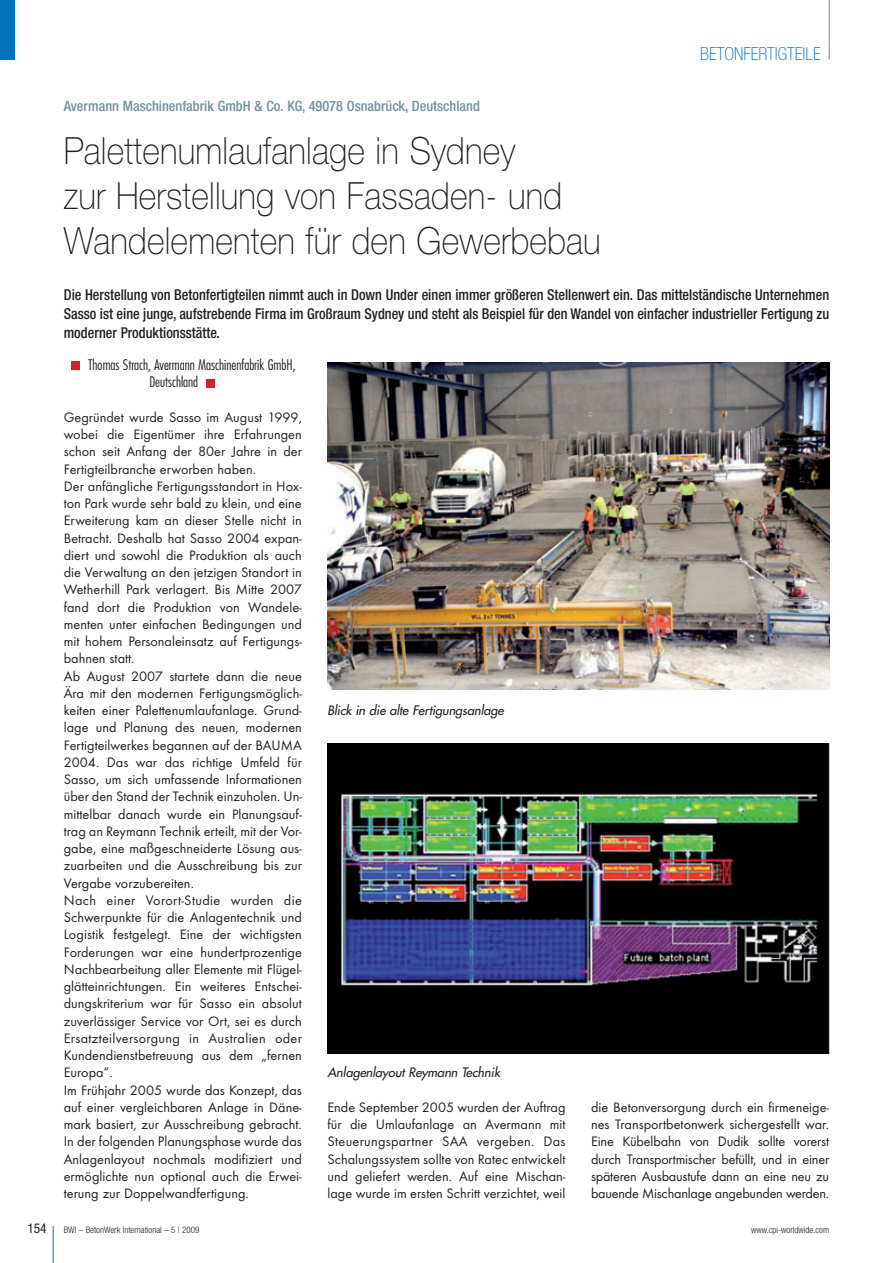
<style>
.page{position:relative;width:893px;height:1263px;background:#fff}
.page>*{position:absolute;margin:0;border:0;box-sizing:border-box;transform-origin:0 0}
.t1{font:100 37.5px/45px "Helvetica Neue";letter-spacing:.005em;color:#231f20;scale:.9 1}
.t2{font:100 condensed 18px "Helvetica Neue";color:#0372bb}
.t3{font:500 condensed 15px/18.8px "Helvetica Neue";color:#231f20;text-align:justify;scale:.95 1}
.t4{font:14.25px/17.2px "Futura T";color:#231f20;text-align:justify}
.t5{font:500 condensed 14.25px "Helvetica Neue";color:#73909f}
.t6{font:300 condensed 14.25px/17.2px "Futura";color:#231f20}
.t7{font:condensed 13.5px "Helvetica Neue";color:#231f20}
.t8{font:italic 12.75px "Futura";color:#231f20}
.t9{font:300 condensed 9px "Helvetica Neue";color:#231f20}
</style>
<div class="page">
<hr style="left:53px;top:1226px;width:1px;height:37px;background:#0372bb">
<hr style="left:829px;top:0;width:1px;height:60px;background:#73909f">
<div style="left:0;top:0;width:15px;height:60px;background:#0372bb"></div>
<div style="left:206px;top:379px;width:9px;height:8px;background:#d1232a"></div>
<div style="left:72px;top:361px;width:8px;height:9px;background:#d1232a"></div>
<img style="left:327px;top:363px;width:502px;height:327px">
<img style="left:327px;top:743px;width:502px;height:311px">
<p class="t5" style="left:64px;top:101px;width:418px">Avermann Maschinenfabrik GmbH &amp; Co. KG, 49078 Osnabrück, Deutschland</p>
<h1 class="t1" style="left:64px;top:132px;width:598px">Palettenumlaufanlage in Sydney<br>zur Herstellung von Fassaden- und<br>Wandelementen für den Gewerbebau</h1>
<p class="t2" style="left:700px;top:47px;width:122px">BETONFERTIGTEILE</p>
<p class="t3" style="left:64px;top:287px;width:807px">Die Herstellung von Betonfertigteilen nimmt auch in Down Under einen immer größeren Stellenwert ein. Das mittelständische Unternehmen Sasso ist eine junge, aufstrebende Firma im Großraum Sydney und steht als Beispiel für den Wandel von einfacher industrieller Fertigung zu moderner Produktionsstätte.</p>
<p class="t6" style="left:149px;top:357px;width:148px;text-indent:-61px">Thomas Strach, Avermann Maschinenfabrik GmbH,<br>Deutschland</p>
<p class="t4" style="left:64px;top:410px;width:240px;text-align:left">Gegründet wurde Sasso im August 1999, wobei die Eigentümer ihre Erfahrungen schon seit Anfang der 80er Jahre in der Fertigteilbranche erworben haben.<br>Der anfängliche Fertigungsstandort in Hox - ton Park wurde sehr bald zu klein, und eine Erweiterung kam an dieser Stelle nicht in Betracht. Deshalb hat Sasso 2004 expan&shy;diert und sowohl die Produktion als auch die Verwaltung an den jetzigen Standort in Wetherhill Park verlagert. Bis Mitte 2007 fand dort die Produktion von Wandele - menten unter einfachen Bedingungen und mit hohem Personaleinsatz auf Fertigungs - bahnen statt.<br>Ab August 2007 startete dann die neue Ära mit den modernen Fertigungs mög lich - keiten einer Palettenumlaufanlage. Grund - lage und Planung des neuen, modernen Fertigteilwerkes begannen auf der BAUMA 2004. Das war das richtige Umfeld für Sasso, um sich umfassende Informationen über den Stand der Technik einzuholen. Un - mittelbar danach wurde ein Planungsauf - trag an Reymann Technik erteilt, mit der Vor - gabe, eine maßgeschneiderte Lösung aus - zuarbeiten und die Ausschreibung bis zur Vergabe vorzubereiten.<br>Nach einer Vorort-Studie wurden die Schwer punkte für die Anlagentechnik und Logistik festgelegt. Eine der wichtigsten Forderungen war eine hundertprozentige Nachbearbeitung aller Elemente mit Flüge l - glätteinrichtungen. Ein weiteres Entschei - dungskriterium war für Sasso ein absolut zuverlässiger Service vor Ort, sei es durch Ersatzteilversorgung in Australien oder Kundendienstbetreuung aus dem „fernen Europa“.<br>Im Frühjahr 2005 wurde das Konzept, das auf einer vergleichbaren Anlage in Däne - mark basiert, zur Ausschreibung gebracht.<br>In der folgenden Planungsphase wurde das Anlagenlayout nochmals modifiziert und ermöglichte nun optional auch die Erwei - terung zur Doppelwandfertigung.</p>
<p class="t8" style="left:327px;top:704px;width:180px">Blick in die alte Fertigungsanlage</p>
<p class="t8" style="left:327px;top:1066px;width:174px">Anlagenlayout Reymann Technik</p>
<p class="t4" style="left:327px;top:1100px;width:240px">Ende September 2005 wurden der Auftrag für die Umlaufanlage an Avermann mit Steu e rungspartner SAA vergeben. Das Schalungssystem sollte von Ratec entwickelt und geliefert werden. Auf eine Mischan - lage wurde im ersten Schritt verzichtet, weil</p>
<p class="t4" style="left:591px;top:1100px;width:240px">die Betonversorgung durch ein firmeneige&shy;nes Transportbetonwerk sichergestellt war.<br>Eine Kübelbahn von Dudik sollte vorerst durch Transportmischer befüllt, und in einer späteren Ausbaustufe dann an eine neu zu bauende Mischanlage angebunden werden.</p>
<p class="t7" style="left:27px;top:1223px;width:21px">154</p>
<p class="t9" style="left:64px;top:1226px;width:137px">BWI – BetonWerk International – 5 | 2009</p>
<p class="t9" style="left:751px;top:1226px;width:80px">www.cpi-worldwide.com</p>
</div>
